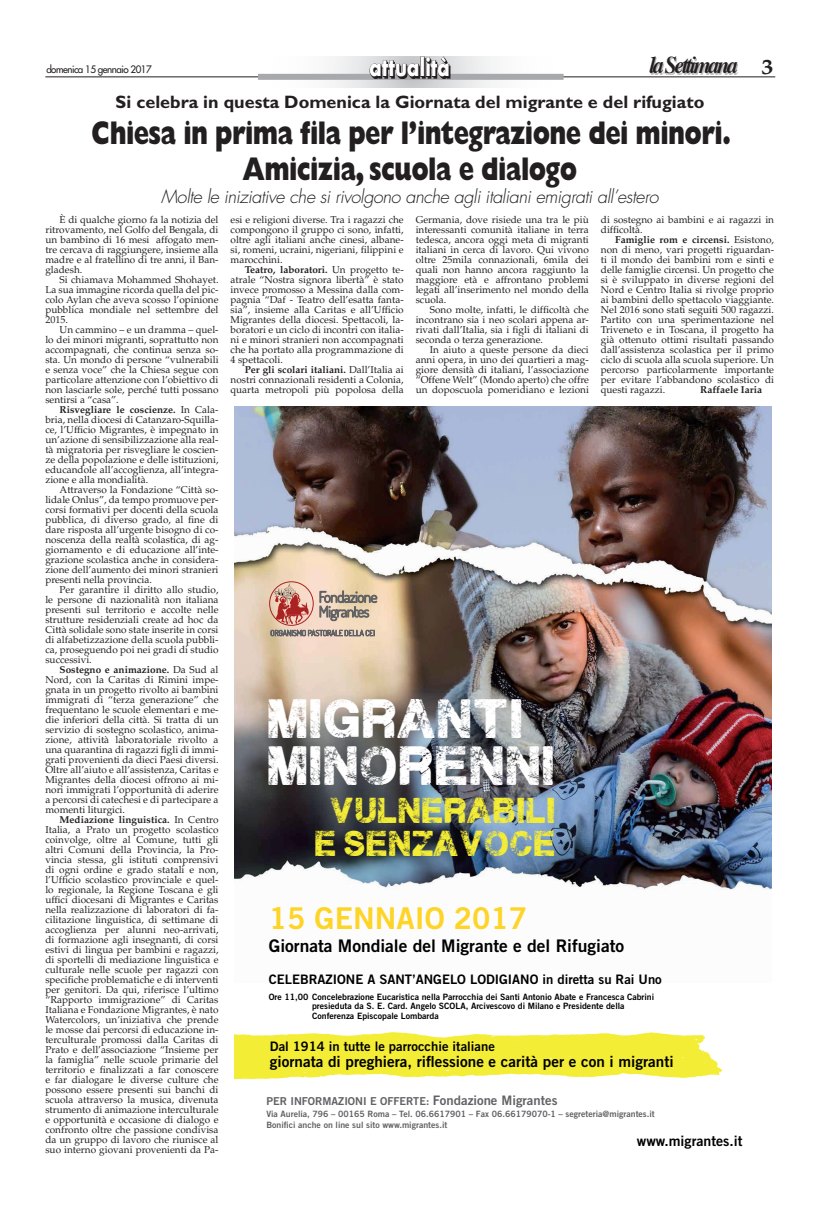
<style>
.page{position:relative;width:820px;height:1219px;background:#fff}
.page>*{position:absolute;margin:0;border:0;box-sizing:border-box;transform-origin:0 0}
.t1{font:44.3px/47.4px "Plane Crash";color:#fff}
.t2{font:800 33px/36px "Gill Sans Std";letter-spacing:-.025em;color:#231f20;text-align:center;scale:.76 1}
.t3{font:30px "Trade Gothic Bold Two";color:#fed426}
.t4{font:28.8px/33.6px "Plane Crash";color:#f4ed35;text-align:center}
.t5{font:italic 700 24px "Times";letter-spacing:-.1em;color:#231f20;scale:.9 1}
.t6{font:700 23.4px "Futura Std";letter-spacing:.01em;color:#fff;scale:.77 1}
.t7{font:italic 300 18px "Futura Std";letter-spacing:-.025em;color:#231f20}
.t8{font:700 18px "Gill Sans Std";color:#231f20}
.t9{font:17.4px "Trade Gothic Bold Two";color:#000}
.t10{font:15.3px "Trade Gothic Bold Two";color:#000}
.t11{font:14.2px "Trade Gothic Bold Two";color:#000}
.t12{font:13.1px "Trade Gothic Bold Two";color:#000}
.t13{font:10.9px "Trade Gothic Bold Two";color:#616265}
.t14{font:10px/10px "Palatino LT Std";color:#231f20;text-align:justify}
.t15{font:500 10px "Futura Std";letter-spacing:-.05em;color:#231f20}
.t16{font:700 10px "Palatino LT Std";color:#231f20}
.t17{font:8.7px/9.8px "Trade Gothic Bold Two";color:#000}
.t18{font:8.7px/11.4px "Trade Gothic Bold Two";color:#616265}
.s1{font-family:"Palatino LT Std";font-style:normal;font-size:21.6px}
.s2{font-weight:700}
.s3{font-size:13.1px}
</style>
<div class="page">
<svg style="left:109px;top:56px;width:606px;height:32px"></svg>
<hr style="left:45px;top:76px;width:730px;height:1px;background:#231f20">
<div style="left:650px;top:57px;width:87px;height:18px;background:#231f20;opacity:.3"></div>
<div style="left:45px;top:58px;width:176px;height:18px;background:#fff"></div>
<div style="left:258px;top:74px;width:305px;height:6px;background:#a8a9ad"></div>
<svg style="left:371px;top:58px;width:79px;height:20px"></svg>
<svg style="left:369px;top:60px;width:50px;height:17px"></svg>
<div style="left:420px;top:57px;width:4px;height:20px;border:1px solid #231f20"></div>
<svg style="left:425px;top:56px;width:24px;height:21px"></svg>
<img style="left:234px;top:1032px;width:488px;height:48px">
<img style="left:234px;top:406px;width:537px;height:484px">
<div style="left:269px;top:581px;width:44px;height:45px;border:1px solid #ab2222;border-radius:50%"></div>
<svg style="left:270px;top:584px;width:107px;height:54px;background:#caaa99"></svg>
<p class="t15" style="left:46px;top:63px;width:107px">domenica 15 gennaio 2017</p>
<h3 class="t6" style="left:369px;top:52px;width:106px">attualità</h3>
<h3 class="t5" style="left:648px;top:43px;width:140px">la Settimana <span class="s1">3</span></h3>
<h3 class="t8" style="left:115px;top:92px;width:590px">Si celebra in questa Domenica la Giornata del migrante e del rifugiato</h3>
<h2 class="t2" style="left:91px;top:115px;width:843px">Chiesa in prima fila per l’integrazione dei minori.<br>Amicizia, scuola e dialogo</h2>
<h3 class="t7" style="left:161px;top:186px;width:499px">Molte le iniziative che si rivolgono anche agli italiani emigrati all’estero</h3>
<p class="t14" style="left:45px;top:215px;width:175px;text-indent:14px">È di qualche giorno fa la notizia del ritrovamento, nel Golfo del Bengala, di un bambino di 16 mesi affogato men&shy;tre cercava di raggiungere, insieme alla madre e al fratellino di tre anni, il Ban&shy;gladesh.</p>
<p class="t14" style="left:45px;top:275px;width:175px;text-indent:14px">Si chiamava Mohammed Shohayet.<br>La sua immagine ricorda quella del pic&shy;colo Aylan che aveva scosso l’opinione pubblica mondiale nel settembre del 2015.</p>
<p class="t14" style="left:45px;top:325px;width:175px;text-indent:14px">Un cammino – e un dramma – quel&shy;lo dei minori migranti, soprattutto non accompagnati, che continua senza so&shy;sta. Un mondo di persone “vulnerabili e senza voce” che la Chiesa segue con particolare attenzione con l’obiettivo di non lasciarle sole, perché tutti possano sentirsi a “casa”.</p>
<p class="t14" style="left:45px;top:405px;width:175px;text-indent:14px"><span class="s2">Risvegliare le coscienze.</span> In Cala&shy;bria, nella diocesi di Catanzaro-Squilla&shy;ce, l’Ufficio Migrantes, è impegnato in un’azione di sensibilizzazione alla real&shy;tà migratoria per risvegliare le coscien&shy;ze della popolazione e delle istituzioni, educandole all’accoglienza, all’integra&shy;zione e alla mondialità.</p>
<p class="t14" style="left:45px;top:485px;width:175px;text-indent:14px">Attraverso la Fondazione “Città so&shy;lidale Onlus”, da tempo promuove per&shy;corsi formativi per docenti della scuola pubblica, di diverso grado, al fine di dare risposta all’urgente bisogno di co&shy;noscenza della realtà scolastica, di ag&shy;giornamento e di educazione all’inte&shy;grazione scolastica anche in considera&shy;zione dell’aumento dei minori stranieri presenti nella provincia.</p>
<p class="t14" style="left:45px;top:585px;width:175px;text-indent:14px">Per garantire il diritto allo studio, le persone di nazionalità non italiana presenti sul territorio e accolte nelle strutture residenziali create ad hoc da Città solidale sono state inserite in corsi di alfabetizzazione della scuola pubbli&shy;ca, proseguendo poi nei gradi di studio successivi.</p>
<p class="t14" style="left:45px;top:665px;width:175px;text-indent:14px"><span class="s2">Sostegno e animazione.</span> Da Sud al Nord, con la Caritas di Rimini impe&shy;gnata in un progetto rivolto ai bambini immigrati di “terza generazione” che frequentano le scuole elementari e me&shy;die inferiori della città. Si tratta di un servizio di sostegno scolastico, anima&shy;zione, attività laboratoriale rivolto a una quarantina di ragazzi figli di immi&shy;grati provenienti da dieci Paesi diversi.<br>Oltre all’aiuto e all’assistenza, Caritas e Migrantes della diocesi offrono ai mi&shy;nori immigrati l’opportunità di aderire a percorsi di catechesi e di partecipare a momenti liturgici.</p>
<p class="t14" style="left:45px;top:815px;width:175px;text-indent:14px"><span class="s2">Mediazione linguistica.</span> In Centro Italia, a Prato un progetto scolastico coinvolge, oltre al Comune, tutti gli altri Comuni della Provincia, la Pro&shy;vincia stessa, gli istituti comprensivi di ogni ordine e grado statali e non, l’Ufficio scolastico provinciale e quel&shy;lo regionale, la Regione Toscana e gli uffici diocesani di Migrantes e Caritas nella realizzazione di laboratori di fa&shy;cilitazione linguistica, di settimane di accoglienza per alunni neo-arrivati, di formazione agli insegnanti, di corsi estivi di lingua per bambini e ragazzi, di sportelli di mediazione linguistica e culturale nelle scuole per ragazzi con specifiche problematiche e di interventi per genitori. Da qui, riferisce l’ultimo “Rapporto immigrazione” di Caritas Italiana e Fondazione Migrantes, è nato Watercolors, un’iniziativa che prende le mosse dai percorsi di educazione in&shy;terculturale promossi dalla Caritas di Prato e dell’associazione “Insieme per la famiglia” nelle scuole primarie del territorio e finalizzati a far conoscere e far dialogare le diverse culture che possono essere presenti sui banchi di scuola attraverso la musica, divenuta strumento di animazione interculturale e opportunità e occasione di dialogo e confronto oltre che passione condivisa da un gruppo di lavoro che riunisce al suo interno giovani provenienti da Pa-</p>
<p class="t14" style="left:230px;top:215px;width:175px">esi e religioni diverse. Tra i ragazzi che compongono il gruppo ci sono, infatti, oltre agli italiani anche cinesi, albane&shy;si, romeni, ucraini, nigeriani, filippini e marocchini.</p>
<p class="t14" style="left:230px;top:265px;width:175px;text-indent:14px"><span class="s2">Teatro, laboratori.</span> Un progetto te&shy;atrale “Nostra signora libertà” è stato invece promosso a Messina dalla com&shy;pagnia “Daf - Teatro dell’esatta fanta&shy;sia”, insieme alla Caritas e all’Ufficio Migrantes della diocesi. Spettacoli, la&shy;boratori e un ciclo di incontri con italia&shy;ni e minori stranieri non accompagnati che ha portato alla programmazione di 4 spettacoli.</p>
<p class="t14" style="left:230px;top:365px;width:175px;text-indent:14px"><span class="s2">Per gli scolari italiani.</span> Dall’Italia ai nostri connazionali residenti a Colonia, quarta metropoli più popolosa della</p>
<p class="t14" style="left:415px;top:215px;width:175px">Germania, dove risiede una tra le più interessanti comunità italiane in terra tedesca, ancora oggi meta di migranti italiani in cerca di lavoro. Qui vivono oltre 25mila connazionali, 6mila dei quali non hanno ancora raggiunto la maggiore età e affrontano problemi legati all’inserimento nel mondo della scuola.</p>
<p class="t14" style="left:415px;top:305px;width:175px;text-indent:14px">Sono molte, infatti, le difficoltà che incontrano sia i neo scolari appena ar&shy;rivati dall’Italia, sia i figli di italiani di seconda o terza generazione.</p>
<p class="t14" style="left:415px;top:345px;width:175px;text-indent:14px">In aiuto a queste persone da dieci anni opera, in uno dei quartieri a mag&shy;giore densità di italiani, l’associazione “Offene Welt” (Mondo aperto) che offre un doposcuola pomeridiano e lezioni</p>
<p class="t14" style="left:600px;top:215px;width:175px">di sostegno ai bambini e ai ragazzi in difficoltà.</p>
<p class="t14" style="left:600px;top:235px;width:175px;text-indent:14px"><span class="s2">Famiglie rom e circensi.</span> Esistono, non di meno, vari progetti riguardan&shy;ti il mondo dei bambini rom e sinti e delle famiglie circensi. Un progetto che si è sviluppato in diverse regioni del Nord e Centro Italia si rivolge proprio ai bambini dello spettacolo viaggiante.<br>Nel 2016 sono stati seguiti 500 ragazzi.<br>Partito con una sperimentazione nel Triveneto e in Toscana, il progetto ha già ottenuto ottimi risultati passando dall’assistenza scolastica per il primo ciclo di scuola alla scuola superiore. Un percorso particolarmente importante per evitare l’abbandono scolastico di questi ragazzi.</p>
<p class="t16" style="left:700px;top:384px;width:63px">Raffaele Iaria</p>
<h1 class="t1" style="left:266px;top:699px;width:290px">MIGRANTI<br>MINORENNI</h1>
<h3 class="t4" style="left:314px;top:796px;width:243px">VULNERABILI<br>E SENZAVOCE</h3>
<h3 class="t3" style="left:269px;top:899px;width:260px">15 GENNAIO 2017</h3>
<h3 class="t9" style="left:269px;top:935px;width:357px">Giornata Mondiale del Migrante e del Rifugiato</h3>
<h3 class="t12" style="left:269px;top:971px;width:394px">CELEBRAZIONE A SANT’ANGELO LODIGIANO in diretta su Rai Uno</h3>
<p class="t17" style="left:312px;top:991px;width:343px;text-indent:-43px">Ore 11,00 Concelebrazione Eucaristica nella Parrocchia dei Santi Antonio Abate e Francesca Cabrini presieduta da S. E. Card. Angelo SCOLA, Arcivescovo di Milano e Presidente della<br>Conferenza Episcopale Lombarda</p>
<h3 class="t12" style="left:270px;top:1038px;width:226px">Dal 1914 in tutte le parrocchie italiane</h3>
<h3 class="t10" style="left:270px;top:1052px;width:405px">giornata di preghiera, riflessione e carità per e con i migranti</h3>
<p class="t13" style="left:266px;top:1095px;width:292px">PER INFORMAZIONI E OFFERTE: <span class="s3">Fondazione Migrantes</span></p>
<p class="t18" style="left:266px;top:1108px;width:390px">Via Aurelia, 796 – 00165 Roma – Tel. 06.6617901 – Fax 06.66179070-1 – segreteria@migrantes.it<br>Bonifici anche on line sul sito www.migrantes.it</p>
<h3 class="t11" style="left:636px;top:1132px;width:107px">www.migrantes.it</h3>
</div>
